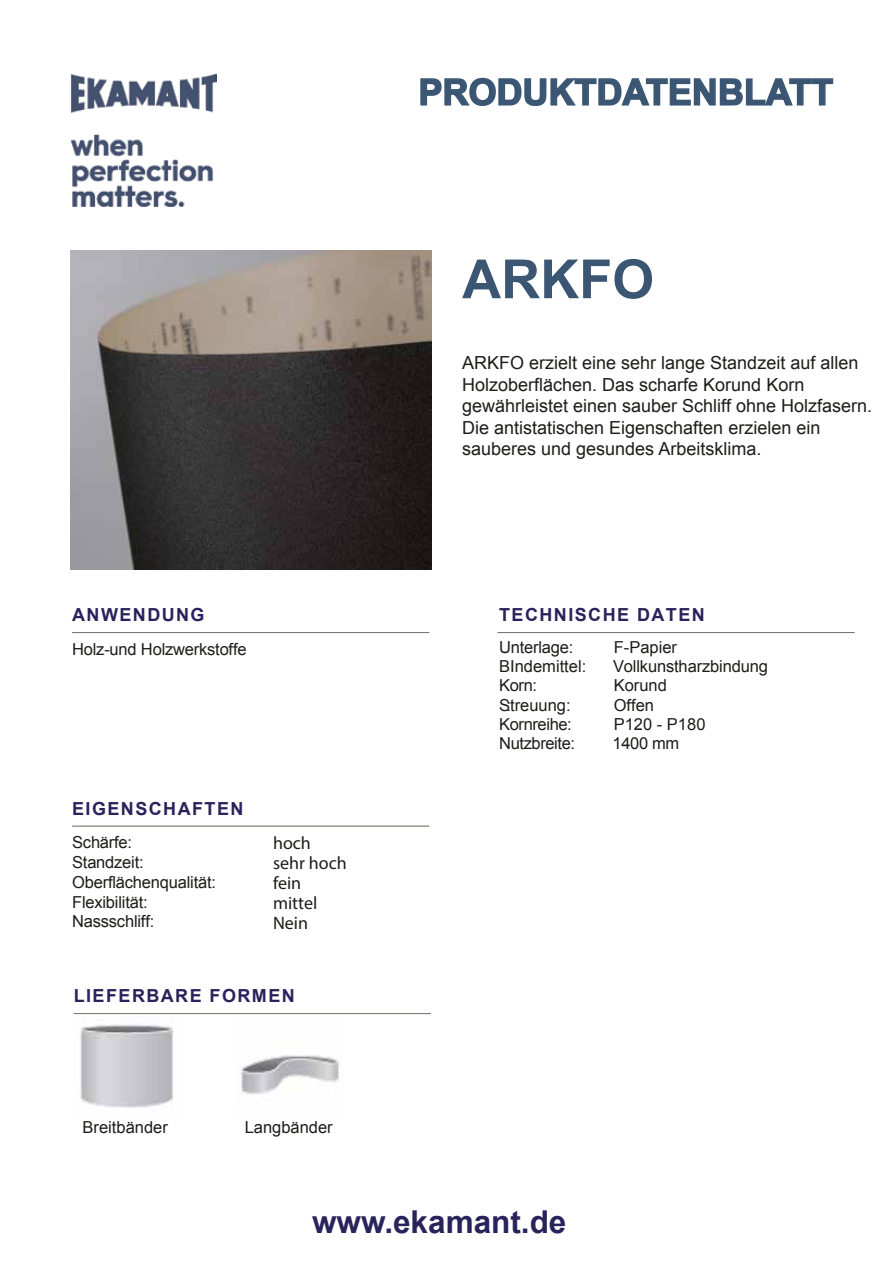
<style>
.page{position:relative;width:893px;height:1263px;background:#fff}
.page>*{position:absolute;margin:0;border:0;box-sizing:border-box;transform-origin:0 0}
.t1{font:700 54px "Arial";color:#3a5673}
.t2{font:700 36px "Arial";color:#3a5673}
.t3{font:700 31.5px "Arial";color:#29235c}
.t4{font:18px/21.6px "Arial";color:#1d1d1b}
.t5{font:700 18px "Arial";letter-spacing:.08em;color:#29235c}
.t6{font:18px/19.8px "Myriad Pro";color:#1d1d1b}
.t7{font:16.5px/19.8px "Arial";letter-spacing:-.01em;color:#1d1d1b}
</style>
<div class="page">
<hr style="left:72px;top:632px;width:357px;height:1px;background:#706f6f">
<hr style="left:72px;top:826px;width:357px;height:1px;background:#706f6f">
<hr style="left:497px;top:632px;width:358px;height:1px;background:#706f6f">
<hr style="left:74px;top:1013px;width:357px;height:1px;background:#706f6f">
<img style="left:80px;top:1024px;width:93px;height:84px">
<img style="left:237px;top:1055px;width:102px;height:40px">
<img style="left:71px;top:250px;width:361px;height:319px">
<svg style="left:420px;top:77px;width:414px;height:29px"></svg>
<img style="left:71px;top:74px;width:145px;height:132px">
<h2 class="t2" style="left:418px;top:68px;width:416px">PRODUKTDATENBLATT</h2>
<h1 class="t1" style="left:462px;top:244px;width:193px">ARKFO</h1>
<p class="t5" style="left:72px;top:603px;width:134px">ANWENDUNG</p>
<p class="t7" style="left:72px;top:639px;width:176px">Holz-und Holzwerkstoffe</p>
<p class="t5" style="left:72px;top:796px;width:173px">EIGENSCHAFTEN</p>
<p class="t7" style="left:72px;top:832px;width:145px">Schärfe:<br>Standzeit:<br>Oberflächenqualität:<br>Flexibilität:<br>Nassschliff:</p>
<p class="t6" style="left:273px;top:833px;width:75px">hoch sehr hoch fein mittel<br>Nein</p>
<p class="t5" style="left:74px;top:984px;width:223px">LIEFERBARE FORMEN</p>
<p class="t7" style="left:83px;top:1117px;width:87px">Breitbänder</p>
<p class="t7" style="left:245px;top:1117px;width:90px">Langbänder</p>
<p class="t4" style="left:462px;top:352px;width:411px">ARKFO erzielt eine sehr lange Standzeit auf allen Holzoberflächen. Das scharfe Korund Korn gewährleistet einen sauber Schliff ohne Holzfasern.<br>Die antistatischen Eigenschaften erzielen ein sauberes und gesundes Arbeitsklima.</p>
<p class="t5" style="left:499px;top:603px;width:207px">TECHNISCHE DATEN</p>
<p class="t7" style="left:499px;top:637px;width:76px">Unterlage:</p>
<p class="t7" style="left:614px;top:637px;width:65px">F-Papier</p>
<p class="t7" style="left:499px;top:657px;width:89px">BIndemittel:</p>
<p class="t7" style="left:613px;top:657px;width:156px">Vollkunstharzbindung</p>
<p class="t7" style="left:499px;top:676px;width:39px">Korn:</p>
<p class="t7" style="left:614px;top:676px;width:55px">Korund</p>
<p class="t7" style="left:499px;top:695px;width:73px">Streuung:</p>
<p class="t7" style="left:506px;top:695px;width:6px">:</p>
<p class="t7" style="left:614px;top:695px;width:42px">Offen</p>
<p class="t7" style="left:499px;top:714px;width:74px">Kornreihe:</p>
<p class="t7" style="left:614px;top:714px;width:93px">P120 - P180</p>
<p class="t7" style="left:499px;top:734px;width:77px">Nutzbreite:</p>
<p class="t7" style="left:613px;top:734px;width:68px">1400 mm</p>
<h3 class="t3" style="left:312px;top:1201px;width:256px">www.ekamant.de</h3>
</div>
